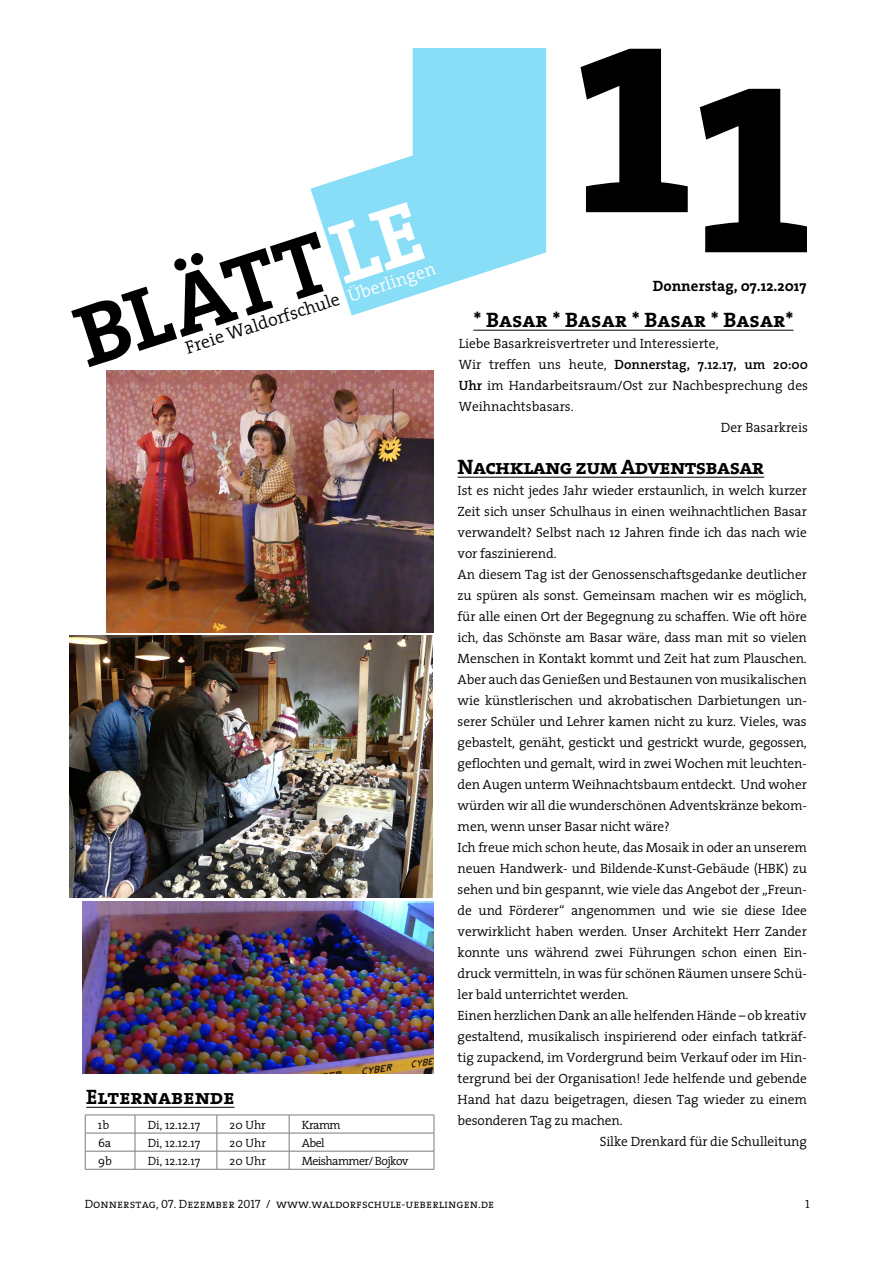
<style>
.page{position:relative;width:893px;height:1263px;background:#fff}
.page>*{position:absolute;margin:0;border:0;box-sizing:border-box;transform-origin:0 0}
.t1{font:700 318px "The Serif";color:#000}
.t2{font:700 87.45px "The Serif";color:#000}
.t3{font:21px "The Serif Bold Caps";color:#000}
.t4{font:21px "The Serif Bold Caps";letter-spacing:-.03em;color:#000}
.t5{font:300 18px "The Serif";color:#000}
.t6{font:700 15px "The Serif";color:#000}
.t7{font:300 13.5px "The Serif";letter-spacing:-.01em;color:#000}
.t8{font:600 13.5px "The Serif";color:#000}
.t9{font:300 12px "The Serif";color:#000}
.t10{font:12px "The Serif Semi Light Caps";color:#000}
.t11{font:300 12px "The Serif";letter-spacing:-.05em;color:#000}
.s1{color:#fff}
.s2{font-weight:300}
.s3{font-weight:600}
</style>
<div class="page">
<svg style="left:311px;top:48px;width:235px;height:268px;fill:#88ddf7"></svg>
<hr style="left:85px;top:1115px;width:50px;height:1px;background:#7c7b7b">
<hr style="left:135px;top:1115px;width:82px;height:1px;background:#7c7b7b">
<hr style="left:217px;top:1115px;width:72px;height:1px;background:#7c7b7b">
<hr style="left:289px;top:1115px;width:145px;height:1px;background:#7c7b7b">
<hr style="left:85px;top:1133px;width:50px;height:1px;background:#7c7b7b">
<hr style="left:135px;top:1133px;width:82px;height:1px;background:#7c7b7b">
<hr style="left:217px;top:1133px;width:72px;height:1px;background:#7c7b7b">
<hr style="left:289px;top:1133px;width:145px;height:1px;background:#7c7b7b">
<hr style="left:85px;top:1151px;width:50px;height:1px;background:#7c7b7b">
<svg style="left:85px;top:1115px;width:1px;height:54px"></svg>
<hr style="left:135px;top:1151px;width:82px;height:1px;background:#7c7b7b">
<svg style="left:135px;top:1115px;width:1px;height:54px"></svg>
<hr style="left:217px;top:1151px;width:72px;height:1px;background:#7c7b7b">
<svg style="left:217px;top:1115px;width:1px;height:54px"></svg>
<hr style="left:289px;top:1151px;width:145px;height:1px;background:#7c7b7b">
<svg style="left:289px;top:1115px;width:1px;height:54px"></svg>
<hr style="left:85px;top:1169px;width:50px;height:1px;background:#7c7b7b">
<hr style="left:135px;top:1169px;width:82px;height:1px;background:#7c7b7b">
<hr style="left:217px;top:1169px;width:72px;height:1px;background:#7c7b7b">
<hr style="left:289px;top:1169px;width:145px;height:1px;background:#7c7b7b">
<svg style="left:434px;top:1115px;width:1px;height:54px"></svg>
<hr style="left:86px;top:1107px;width:148px;height:1px;background:#000">
<hr style="left:458px;top:477px;width:306px;height:1px;background:#000">
<hr style="left:473px;top:330px;width:320px;height:1px;background:#000">
<img style="left:82px;top:901px;width:351px;height:173px">
<img style="left:107px;top:370px;width:326px;height:262px">
<img style="left:69px;top:636px;width:363px;height:261px">
<h2 class="t2" style="left:56px;top:270px;width:361px;rotate:-18deg">BLÄTT<span class="s1">LE</span></h2>
<h3 class="t5" style="left:181px;top:334px;width:263px;rotate:-18deg">Freie Waldorfschule <span class="s1">Überlingen</span></h3>
<h3 class="t3" style="left:86px;top:1079px;width:150px">Elternabende</h3>
<p class="t9" style="left:98px;top:1115px;width:13px">1b</p>
<p class="t9" style="left:148px;top:1115px;width:54px">Di, 12.12.17</p>
<p class="t9" style="left:230px;top:1115px;width:38px">20 Uhr</p>
<p class="t9" style="left:302px;top:1115px;width:40px">Kramm</p>
<p class="t9" style="left:98px;top:1133px;width:15px">6a</p>
<p class="t9" style="left:148px;top:1133px;width:54px">Di, 12.12.17</p>
<p class="t9" style="left:230px;top:1133px;width:38px">20 Uhr</p>
<p class="t9" style="left:302px;top:1133px;width:24px">Abel</p>
<p class="t9" style="left:98px;top:1151px;width:15px">9b</p>
<p class="t9" style="left:148px;top:1151px;width:54px">Di, 12.12.17</p>
<p class="t9" style="left:230px;top:1151px;width:38px">20 Uhr</p>
<p class="t11" style="left:302px;top:1151px;width:108px">Meishammer/ Bojkov</p>
<h1 class="t1" style="left:576px;top:-162px;width:121px">1</h1>
<h1 class="t1" style="left:695px;top:-122px;width:121px">1</h1>
<p class="t6" style="left:653px;top:273px;width:155px">Donnerstag, 07.12.2017</p>
<h3 class="t3" style="left:473px;top:302px;width:322px">* Basar * Basar * Basar * Basar*</h3>
<p class="t7" style="left:459px;top:332px;width:261px">Liebe Basarkreisvertreter und Interessierte,</p>
<p class="t8" style="left:459px;top:353px;width:351px"><span class="s2">Wir treffen uns heute,</span> Donnerstag, 7.12.17, um 20:00</p>
<p class="t7" style="left:459px;top:374px;width:351px"><span class="s3">Uhr</span> im Handarbeitsraum/Ost zur Nachbesprechung des</p>
<p class="t7" style="left:459px;top:395px;width:116px">Weihnachtsbasars.</p>
<p class="t7" style="left:721px;top:416px;width:89px">Der Basarkreis</p>
<h3 class="t4" style="left:458px;top:449px;width:308px">Nachklang zum Adventsbasar</h3>
<p class="t7" style="left:458px;top:479px;width:351px">Ist es nicht jedes Jahr wieder erstaunlich, in welch kurzer</p>
<p class="t7" style="left:458px;top:500px;width:351px">Zeit sich unser Schulhaus in einen weihnachtlichen Basar</p>
<p class="t7" style="left:458px;top:521px;width:351px">verwandelt? Selbst nach 12 Jahren finde ich das nach wie</p>
<p class="t7" style="left:458px;top:542px;width:101px">vor faszinierend.</p>
<p class="t7" style="left:458px;top:563px;width:351px">An diesem Tag ist der Genossenschaftsgedanke deutlicher</p>
<p class="t7" style="left:458px;top:584px;width:351px">zu spüren als sonst. Gemeinsam machen wir es möglich,</p>
<p class="t7" style="left:458px;top:605px;width:351px">für alle einen Ort der Begegnung zu schaffen. Wie oft höre</p>
<p class="t7" style="left:458px;top:626px;width:351px">ich, das Schönste am Basar wäre, dass man mit so vielen</p>
<p class="t7" style="left:458px;top:647px;width:351px">Menschen in Kontakt kommt und Zeit hat zum Plauschen.</p>
<p class="t7" style="left:458px;top:668px;width:351px">Aber auch das Genießen und Bestaunen von musikalischen</p>
<p class="t7" style="left:458px;top:689px;width:351px">wie künstlerischen und akrobatischen Darbietungen un-</p>
<p class="t7" style="left:458px;top:710px;width:351px">serer Schüler und Lehrer kamen nicht zu kurz. Vieles, was</p>
<p class="t7" style="left:458px;top:731px;width:351px">gebastelt, genäht, gestickt und gestrickt wurde, gegossen,</p>
<p class="t7" style="left:458px;top:752px;width:351px">geflochten und gemalt, wird in zwei Wochen mit leuchten-</p>
<p class="t7" style="left:458px;top:773px;width:351px">den Augen unterm Weihnachtsbaum entdeckt. Und woher</p>
<p class="t7" style="left:458px;top:794px;width:351px">würden wir all die wunderschönen Adventskränze bekom-</p>
<p class="t7" style="left:458px;top:815px;width:214px">men, wenn unser Basar nicht wäre?</p>
<p class="t7" style="left:458px;top:836px;width:351px">Ich freue mich schon heute, das Mosaik in oder an unserem</p>
<p class="t7" style="left:458px;top:857px;width:351px">neuen Handwerk- und Bildende-Kunst-Gebäude (HBK) zu</p>
<p class="t7" style="left:458px;top:878px;width:351px">sehen und bin gespannt, wie viele das Angebot der „Freun-</p>
<p class="t7" style="left:458px;top:899px;width:351px">de und Förderer“ angenommen und wie sie diese Idee</p>
<p class="t7" style="left:458px;top:920px;width:351px">verwirklicht haben werden. Unser Architekt Herr Zander</p>
<p class="t7" style="left:458px;top:941px;width:351px">konnte uns während zwei Führungen schon einen Ein-</p>
<p class="t7" style="left:458px;top:962px;width:351px">druck vermitteln, in was für schönen Räumen unsere Schü-</p>
<p class="t7" style="left:458px;top:983px;width:172px">ler bald unterrichtet werden.</p>
<p class="t7" style="left:458px;top:1004px;width:351px">Einen herzlichen Dank an alle helfenden Hände – ob kreativ</p>
<p class="t7" style="left:458px;top:1025px;width:351px">gestaltend, musikalisch inspirierend oder einfach tatkräf-</p>
<p class="t7" style="left:458px;top:1046px;width:351px">tig zupackend, im Vordergrund beim Verkauf oder im Hin-</p>
<p class="t7" style="left:458px;top:1067px;width:351px">tergrund bei der Organisation! Jede helfende und gebende</p>
<p class="t7" style="left:458px;top:1088px;width:351px">Hand hat dazu beigetragen, diesen Tag wieder zu einem</p>
<p class="t7" style="left:458px;top:1109px;width:166px">besonderen Tag zu machen.</p>
<p class="t7" style="left:600px;top:1130px;width:209px">Silke Drenkard für die Schulleitung</p>
<p class="t10" style="left:85px;top:1194px;width:411px">Donnerstag, 07. Dezember 2017 / www.waldorfschule-ueberlingen.de</p>
<p class="t10" style="left:805px;top:1194px;width:6px">1</p>
</div>
